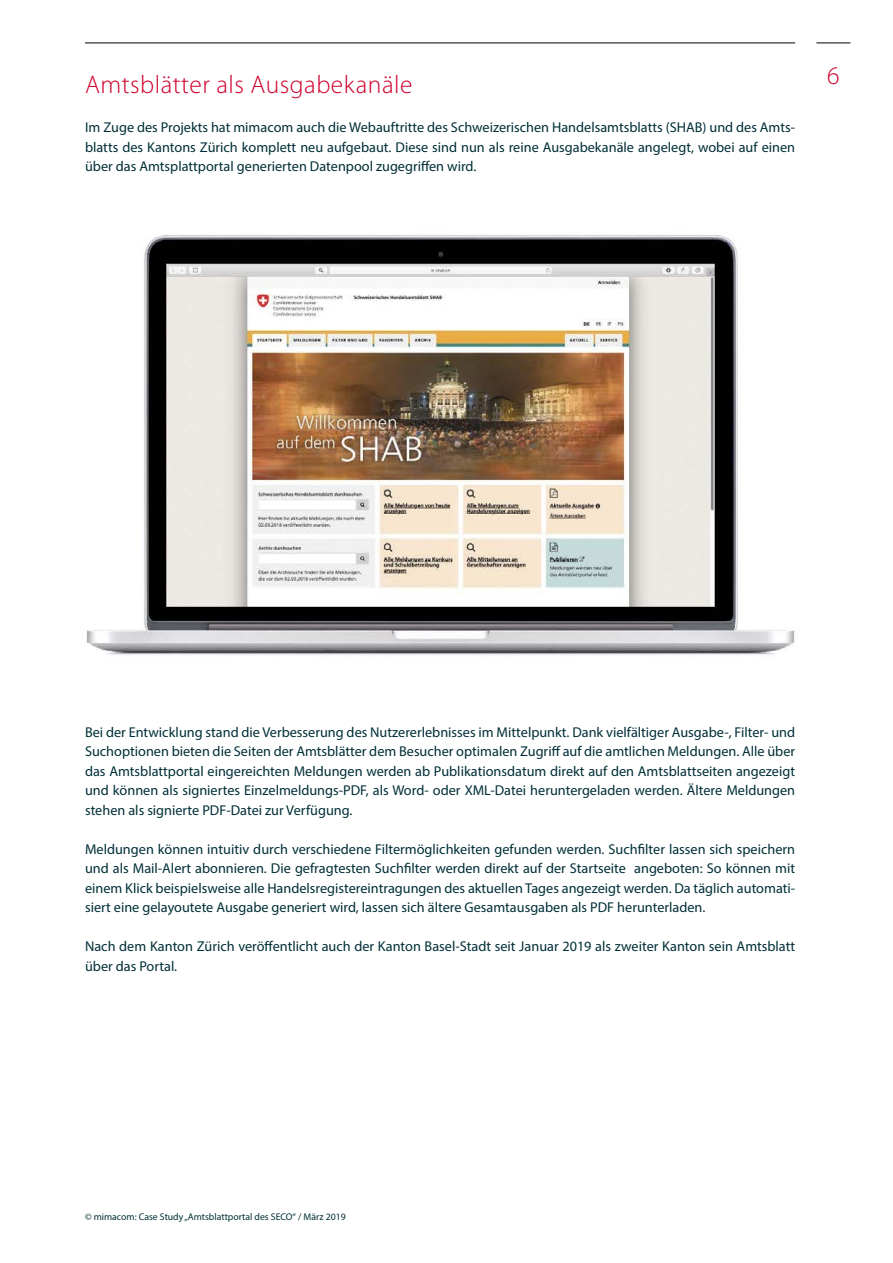
<style>
.page{position:relative;width:893px;height:1263px;background:#fff}
.page>*{position:absolute;margin:0;border:0;box-sizing:border-box;transform-origin:0 0}
.t1{font:300 25.5px "Myriad Pro";letter-spacing:.02em;color:#cf002c}
.t2{font:14.25px/19.5px "Myriad Pro";color:#002f38;text-align:justify}
.t3{font:9.75px "Myriad Pro";color:#002f38}
</style>
<div class="page">
<hr style="left:816px;top:43px;width:34px;height:1px;background:#000">
<hr style="left:85px;top:43px;width:710px;height:1px;background:#000">
<img style="left:86px;top:234px;width:709px;height:421px">
<h1 class="t1" style="left:85px;top:69px;width:329px">Amtsblätter als Ausgabekanäle</h1>
<p class="t2" style="left:85px;top:117px;width:712px">Im Zuge des Projekts hat mimacom auch die Webauftritte des Schweizerischen Handelsamtsblatts (SHAB) und des Amts&shy;blatts des Kantons Zürich komplett neu aufgebaut. Diese sind nun als reine Ausgabekanäle angelegt, wobei auf einen über das Amtsplattportal generierten Datenpool zugegriffen wird.</p>
<h1 class="t1" style="left:827px;top:60px;width:14px">6</h1>
<p class="t2" style="left:85px;top:722px;width:712px">Bei der Entwicklung stand die Verbesserung des Nutzererlebnisses im Mittelpunkt. Dank vielfältiger Ausgabe-, Filter- und Suchoptionen bieten die Seiten der Amtsblätter dem Besucher optimalen Zugriff auf die amtlichen Meldungen. Alle über das Amtsblattportal eingereichten Meldungen werden ab Publikationsdatum direkt auf den Amtsblattseiten angezeigt und können als signiertes Einzelmeldungs-PDF, als Word- oder XML-Datei heruntergeladen werden. Ältere Meldungen stehen als signierte PDF-Datei zur Verfügung.</p>
<p class="t2" style="left:85px;top:839px;width:712px">Meldungen können intuitiv durch verschiedene Filtermöglichkeiten gefunden werden. Suchfilter lassen sich speichern und als Mail-Alert abonnieren. Die gefragtesten Suchfilter werden direkt auf der Startseite angeboten: So können mit einem Klick beispielsweise alle Handelsregistereintragungen des aktuellen Tages angezeigt werden. Da täglich automati&shy;siert eine gelayoutete Ausgabe generiert wird, lassen sich ältere Gesamtausgaben als PDF herunterladen.</p>
<p class="t2" style="left:85px;top:936px;width:712px">Nach dem Kanton Zürich veröffentlicht auch der Kanton Basel-Stadt seit Januar 2019 als zweiter Kanton sein Amtsblatt über das Portal.</p>
<p class="t3" style="left:85px;top:1211px;width:262px">© mimacom: Case Study „Amtsblattportal des SECO“ / März 2019</p>
</div>
